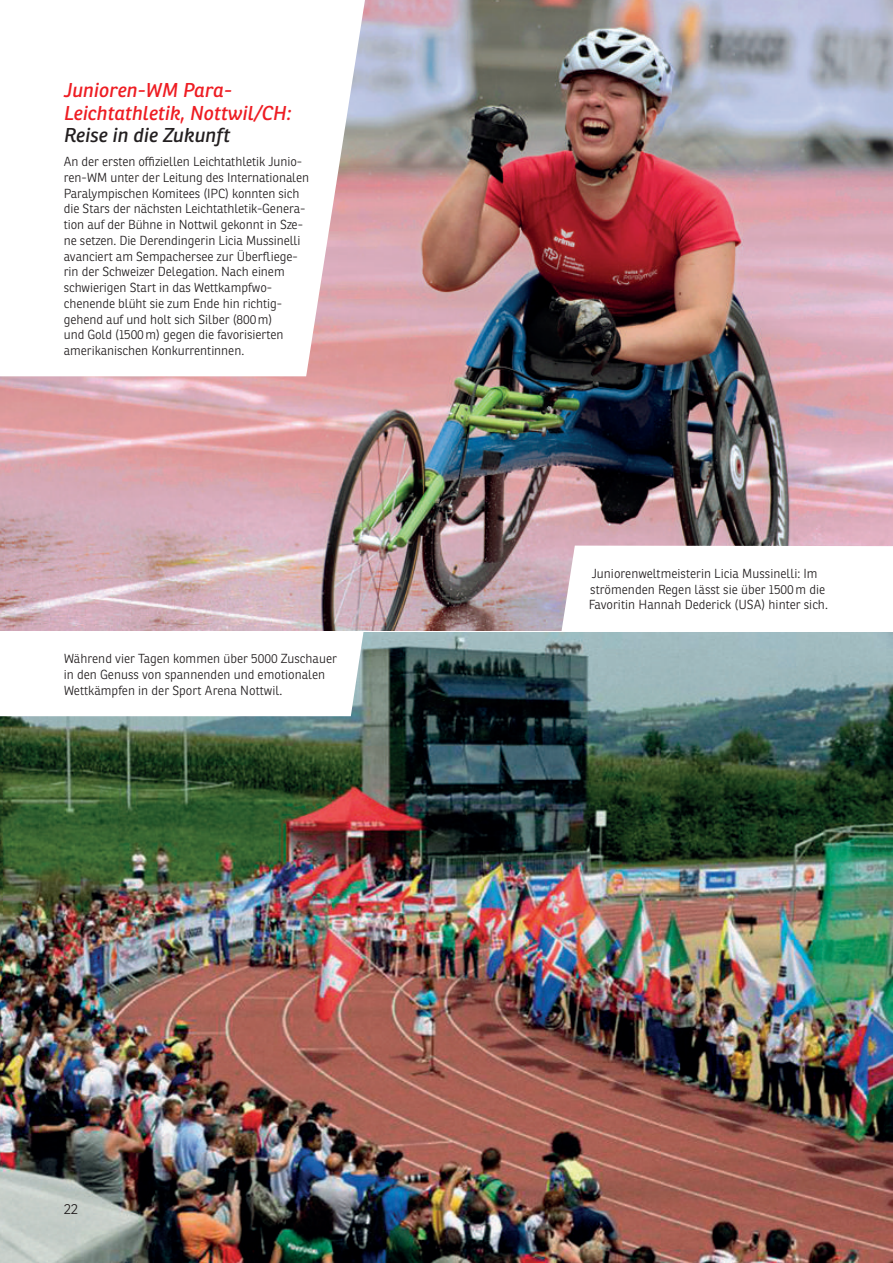
<style>
.page{position:relative;width:893px;height:1263px;background:#fff}
.page>*{position:absolute;margin:0;border:0;box-sizing:border-box;transform-origin:0 0}
.t1{font:italic 19.5px/22.5px "Ronnia Basic";color:#ee1d23}
.t2{font:italic 19.5px "Ronnia Basic";color:#231f20}
.t3{font:300 14.25px "Ronnia Basic";color:#231f20}
.t4{font:300 12.75px/15.8px "Ronnia Basic";letter-spacing:-.005em;color:#231f20}
</style>
<div class="page">
<img style="left:0;top:0;width:893px;height:630px">
<img style="left:0;top:632px;width:893px;height:631px">
<svg style="left:0;top:0;width:367px;height:376px"></svg>
<svg style="left:0;top:632px;width:364px;height:84px"></svg>
<svg style="left:561px;top:546px;width:332px;height:85px"></svg>
<h1 class="t1" style="left:64px;top:79px;width:229px">Junioren-WM Para-<br>Leichtathletik, Nottwil/CH:</h1>
<h1 class="t2" style="left:64px;top:123px;width:168px">Reise in die Zukunft</h1>
<p class="t4" style="left:64px;top:154px;width:247px">An der ersten offiziellen Leichtathletik Junio&shy;ren-WM unter der Leitung des Internationalen Paralympischen Komitees (IPC) konnten sich die Stars der nächsten Leichtathletik-Genera&shy;tion auf der Bühne in Nottwil gekonnt in Sze&shy;ne setzen. Die Derendingerin Licia Mussinelli avanciert am Sempachersee zur Überfliege&shy;rin der Schweizer Delegation. Nach einem schwierigen Start in das Wettkampfwo&shy;chenende blüht sie zum Ende hin richtig&shy;gehend auf und holt sich Silber (800m)<br>und Gold (1500m) gegen die favorisierten amerikanischen Konkurrentinnen.</p>
<p class="t4" style="left:64px;top:651px;width:275px">Während vier Tagen kommen über 5000 Zuschauer in den Genuss von spannenden und emotionalen<br>Wettkämpfen in der Sport Arena Nottwil.</p>
<p class="t3" style="left:64px;top:1200px;width:15px">22</p>
<p class="t4" style="left:589px;top:565px;width:241px">Juniorenweltmeisterin Licia Mussinelli: Im strömenden Regen lässt sie über 1500m die<br>Favoritin Hannah Dederick (USA) hinter sich.</p>
</div>
